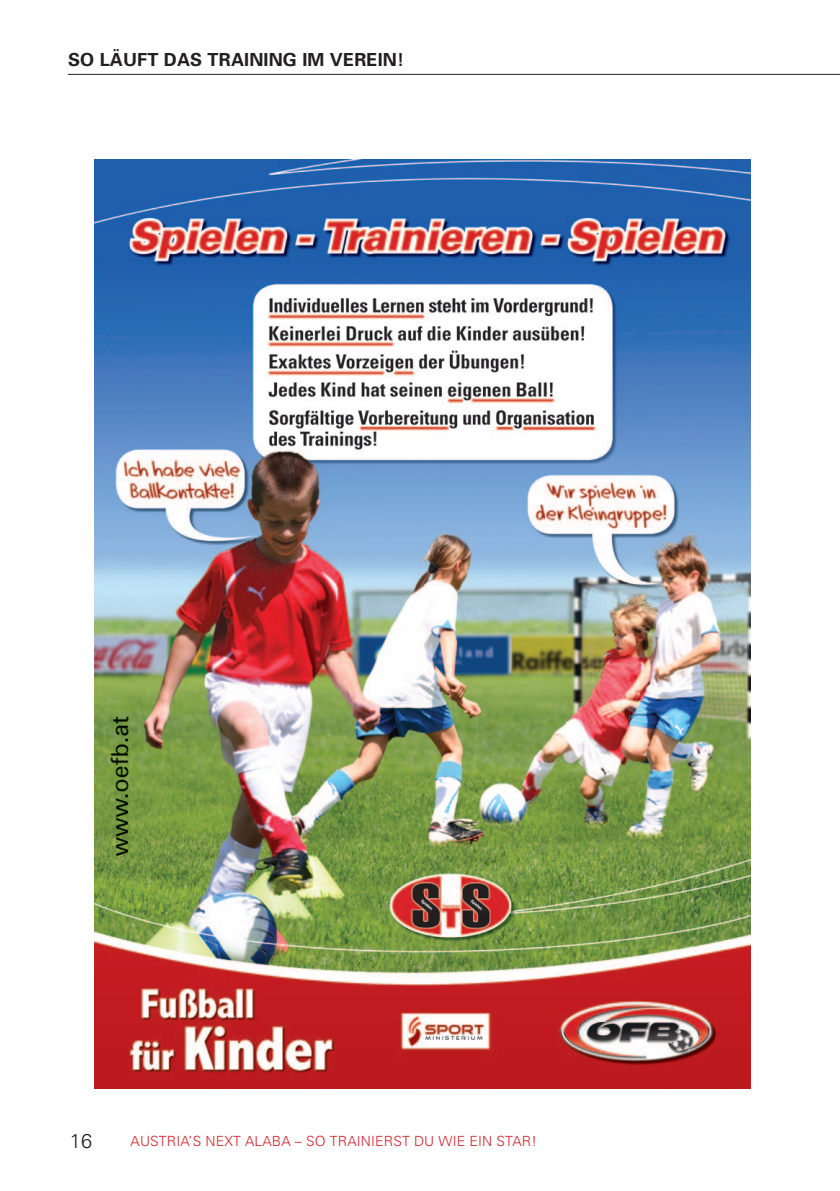
<style>
.page{position:relative;width:840px;height:1191px;background:#fff}
.page>*{position:absolute;margin:0;border:0;box-sizing:border-box;transform-origin:0 0}
.t1{font:300 20px "Univers";color:#231f20}
.t2{font:700 18px "Univers";letter-spacing:.01em;color:#231f20}
.t3{font:300 14px "Univers";letter-spacing:.01em;color:#d1232a}
</style>
<div class="page">
<hr style="left:68px;top:74px;width:771px;height:1px;background:#231f20">
<img style="left:94px;top:160px;width:656px;height:929px">
<p class="t2" style="left:68px;top:48px;width:286px">SO LÄUFT DAS TRAINING IM VEREI</p>
<p class="t2" style="left:382px;top:48px;width:23px">N!</p>
<h1 class="t1" style="left:70px;top:1128px;width:24px">16</h1>
<p class="t3" style="left:130px;top:1132px;width:407px">AUSTRIA’S NEXT ALABA – SO TRAINIERST DU WIE EIN STAR!</p>
</div>
